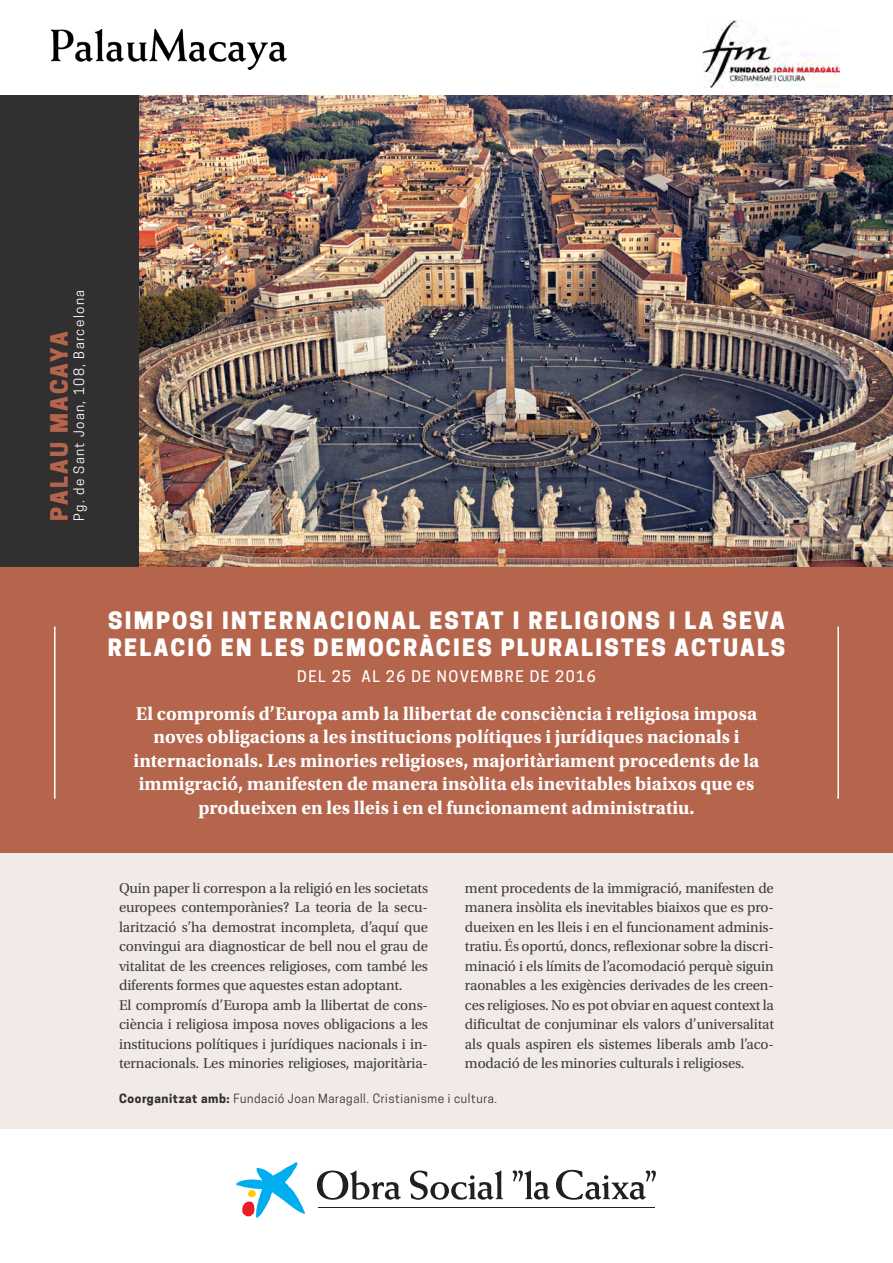
<style>
.page{position:relative;width:893px;height:1263px;background:#fff}
.page>*{position:absolute;margin:0;border:0;box-sizing:border-box;transform-origin:0 0}
.t1{font:800 22.5px "Cooper Hewitt";letter-spacing:.1em;color:#fff}
.t2{font:800 22.5px "Cooper Hewitt";letter-spacing:.09em;color:#b5654c}
.t3{font:700 19.5px/23.4px "Utopia Std";color:#fff;text-align:center}
.t4{font:15px/19.5px "Utopia Std";letter-spacing:-.01em;color:#3e3e3f;text-align:justify}
.t5{font:500 15px "Cooper Hewitt";letter-spacing:.1em;color:#fff}
.t6{font:13.5px "Cooper Hewitt";letter-spacing:.1em;color:#fff}
.t7{font:12px "Cooper Hewitt";letter-spacing:.05em;color:#312f30}
.s1{font-weight:700}
</style>
<div class="page">
<div style="left:0;top:94px;width:893px;height:516px;background:#312f30"></div>
<div style="left:0;top:0;width:893px;height:95px;background:#fff"></div>
<div style="left:0;top:852px;width:893px;height:277px;background:#f1eae7"></div>
<img style="left:51px;top:29px;width:236px;height:40px">
<img style="left:139px;top:95px;width:754px;height:472px">
<div style="left:0;top:567px;width:893px;height:285px;background:#b5654c"></div>
<hr style="left:54px;top:626px;width:2px;height:173px;background:#fff">
<hr style="left:837px;top:626px;width:2px;height:173px;background:#fff">
<img style="left:702px;top:21px;width:137px;height:66px">
<svg style="left:236px;top:1162px;width:69px;height:56px"></svg>
<hr style="left:318px;top:1207px;width:336px;height:1px;background:#231f20">
<svg style="left:512px;top:1170px;width:38px;height:29px"></svg>
<svg style="left:556px;top:1170px;width:100px;height:30px"></svg>
<svg style="left:317px;top:1170px;width:84px;height:30px"></svg>
<svg style="left:410px;top:1170px;width:93px;height:30px"></svg>
<p class="t6" style="left:71px;top:521px;width:232px;rotate:-90deg">Pg. de Sant Joan, 108, Barcelona</p>
<p class="t2" style="left:46px;top:521px;width:191px;rotate:-90deg">PALAU MACAYA</p>
<p class="t1" style="left:108px;top:607px;width:678px">SIMPOSI INTERNACIONAL ESTAT I RELIGIONS I LA SEVA</p>
<p class="t1" style="left:108px;top:634px;width:679px">RELACIÓ EN LES DEMOCRÀCIES PLURALISTES ACTUALS</p>
<p class="t5" style="left:297px;top:668px;width:300px">DEL 25 AL 26 DE NOVEMBRE DE 2016</p>
<p class="t3" style="left:134px;top:702px;width:627px">El compromís d’Europa amb la llibertat de consciència i religiosa imposa noves obligacions a les institucions polítiques i jurídiques nacionals i internacionals. Les minories religioses, majoritàriament procedents de la immigració, manifesten de manera insòlita els inevitables biaixos que es produeixen en les lleis i en el funcionament administratiu.</p>
<p class="t4" style="left:119px;top:878px;width:311px">Quin paper li correspon a la religió en les societats europees contemporànies? La teoria de la secu&shy;larització s’ha demostrat incompleta, d’aquí que convingui ara diagnosticar de bell nou el grau de vitalitat de les creences religioses, com també les diferents formes que aquestes estan adoptant.</p>
<p class="t4" style="left:119px;top:995px;width:310px">El compromís d’Europa amb la llibertat de cons&shy;ciència i religiosa imposa noves obligacions a les institucions polítiques i jurídiques nacionals i in&shy;ternacionals. Les minories religioses, majoritària-</p>
<p class="t4" style="left:465px;top:878px;width:310px">ment procedents de la immigració, manifesten de manera insòlita els inevitables biaixos que es pro&shy;dueixen en les lleis i en el funcionament adminis&shy;tratiu. És oportú, doncs, reflexionar sobre la discri&shy;minació i els límits de l’acomodació perquè siguin raonables a les exigències derivades de les creen&shy;ces religioses. No es pot obviar en aquest context la dificultat de conjuminar els valors d’universalitat als quals aspiren els sistemes liberals amb l’aco&shy;modació de les minories culturals i religioses.</p>
<p class="t7" style="left:119px;top:1091px;width:379px"><span class="s1">Coorganitzat amb:</span> Fundació Joan Maragall. Cristianisme i cultura.</p>
</div>
